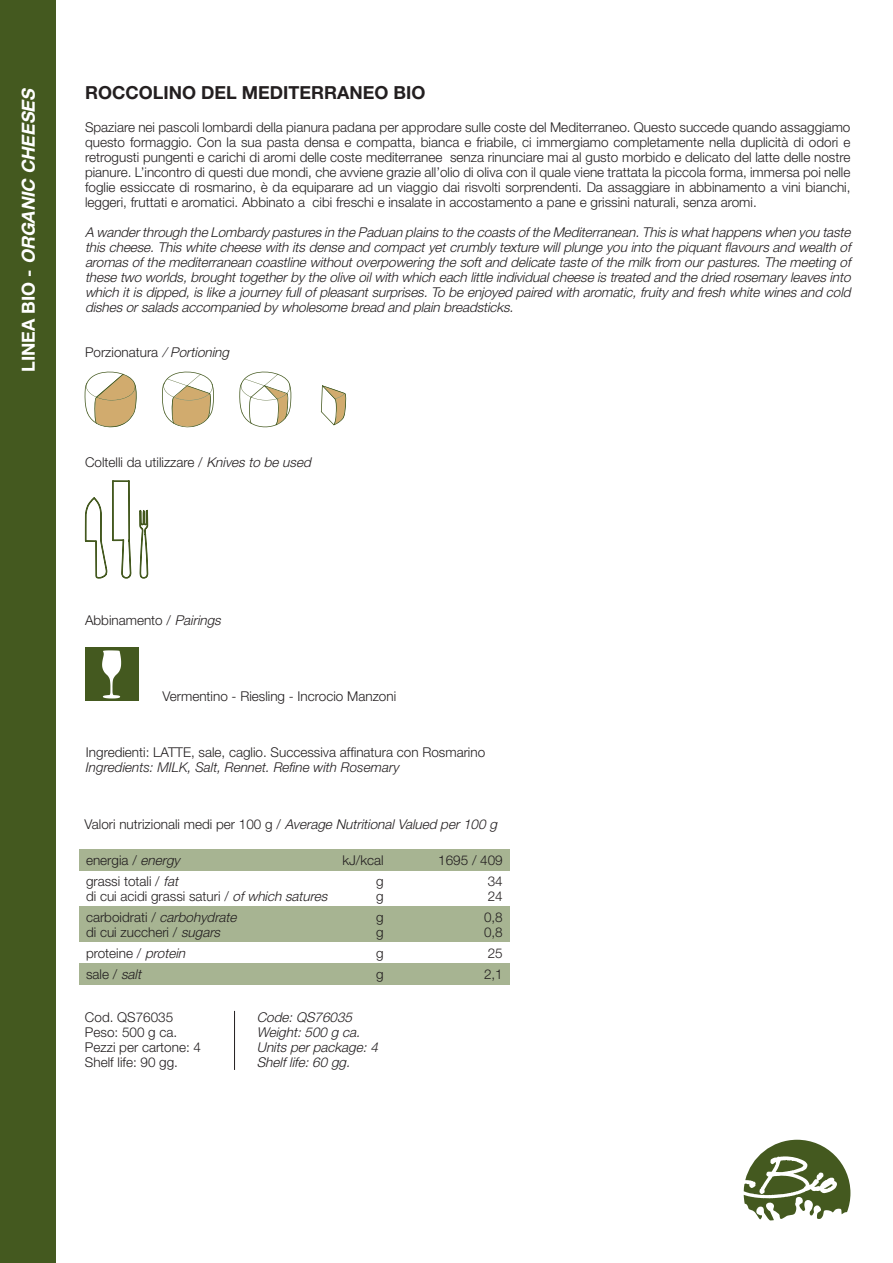
<style>
.page{position:relative;width:893px;height:1263px;background:#fff}
.page>*{position:absolute;margin:0;border:0;box-sizing:border-box;transform-origin:0 0}
.t1{font:700 18px "Helvetica Neue";color:#231f20}
.t2{font:italic 700 18px "Helvetica Neue";color:#fff}
.t3{font:300 13.5px/15px "Helvetica Neue";color:#231f20;text-align:justify}
.t4{font:italic 300 13.5px/15px "Helvetica Neue";letter-spacing:-.005em;color:#231f20;text-align:justify}
.t5{font:italic 300 13.5px "Helvetica Neue";color:#231f20}
.s1{font-style:normal}
.s2{font-style:italic}
</style>
<div class="page">
<div style="left:0;top:0;width:55px;height:1263px;background:#44591f"></div>
<svg style="left:744px;top:1140px;width:106px;height:80px"></svg>
<div style="left:79px;top:963px;width:430px;height:21px;background:#a7b492"></div>
<div style="left:79px;top:906px;width:430px;height:36px;background:#a7b492"></div>
<div style="left:79px;top:849px;width:430px;height:21px;background:#a7b492"></div>
<div style="left:85px;top:648px;width:53px;height:53px;background:#44591f"></div>
<svg style="left:84px;top:480px;width:64px;height:218px"></svg>
<svg style="left:85px;top:372px;width:52px;height:55px"></svg>
<svg style="left:162px;top:372px;width:52px;height:55px"></svg>
<svg style="left:239px;top:372px;width:52px;height:55px"></svg>
<svg style="left:321px;top:385px;width:25px;height:40px"></svg>
<hr style="left:234px;top:1011px;width:1px;height:59px;background:#231f20">
<h1 class="t2" style="left:17px;top:372px;width:289px;rotate:-90deg"><span class="s1">L I N E A B I O -</span> ORGANIC CHEESES</h1>
<p class="t1" style="left:85px;top:82px;width:342px">ROCCOLINO DEL MEDITERRANEO BIO</p>
<p class="t3" style="left:85px;top:119px;width:767px">Spaziare nei pascoli lombardi della pianura padana per approdare sulle coste del Mediterraneo. Questo succede quando assaggiamo questo formaggio. Con la sua pasta densa e compatta, bianca e friabile, ci immergiamo completamente nella duplicità di odori e retrogusti pungenti e carichi di aromi delle coste mediterranee senza rinunciare mai al gusto morbido e delicato del latte delle nostre pianure. L’incontro di questi due mondi, che avviene grazie all’olio di oliva con il quale viene trattata la piccola forma, immersa poi nelle foglie essiccate di rosmarino, è da equiparare ad un viaggio dai risvolti sorprendenti. Da assaggiare in abbinamento a vini bianchi, leggeri, fruttati e aromatici. Abbinato a cibi freschi e insalate in accostamento a pane e grissini naturali, senza aromi.</p>
<p class="t4" style="left:85px;top:224px;width:770px">A wanderthrough the Lombardy pastures in the Paduan plains to the coasts ofthe Mediterranean.This is whathappens when you taste this cheese.This white cheese with its dense and compactyetcrumbly texture willplunge you into the piquantflavours and wealth of aromas ofthe mediterranean coastline withoutoverpowering the softand delicate taste ofthe milk from ourpastures.The meeting of these two worlds,broughttogetherby the olive oilwith which each little individualcheese is treated and the dried rosemary leaves into which itis dipped,is like a journey fullofpleasantsurprises.To be enjoyed paired with aromatic,fruity and fresh white wines and cold dishes orsalads accompanied by wholesome bread and plain breadsticks.</p>
<p class="t3" style="left:85px;top:344px;width:149px">Porzionatura <span class="s2">/Portioning</span></p>
<p class="t3" style="left:85px;top:454px;width:231px">Coltelli da utilizzare / <span class="s2">Knives to be used</span></p>
<p class="t3" style="left:85px;top:613px;width:141px">Abbinamento / <span class="s2">Pairings</span></p>
<p class="t3" style="left:163px;top:688px;width:235px">Vermentino - Riesling - Incrocio Manzoni</p>
<p class="t3" style="left:86px;top:745px;width:401px">Ingredienti: LATTE, sale, caglio. Successiva affinatura con Rosmarino</p>
<p class="t5" style="left:86px;top:760px;width:315px">Ingredients: MILK, Salt, Rennet. Refine with Rosemary</p>
<p class="t4" style="left:85px;top:816px;width:417px"><span class="s1">Va l o r i n u t r i z i o n a l i m e d i p e r 1 0 0 g /</span> Average NutritionalValued per100 g</p>
<p class="t3" style="left:86px;top:852px;width:95px">energia / <span class="s2">energy</span></p>
<p class="t3" style="left:342px;top:852px;width:43px">kJ/kcal</p>
<p class="t3" style="left:438px;top:852px;width:66px">1695 / 409</p>
<p class="t3" style="left:86px;top:873px;width:97px">grassi totali / <span class="s2">fat</span></p>
<p class="t3" style="left:376px;top:873px;width:9px">g</p>
<p class="t3" style="left:488px;top:873px;width:17px">34</p>
<p class="t3" style="left:86px;top:888px;width:246px">di cui acidi grassi saturi / <span class="s2">ofwhich satures</span></p>
<p class="t3" style="left:376px;top:888px;width:9px">g</p>
<p class="t3" style="left:488px;top:888px;width:17px">24</p>
<p class="t3" style="left:86px;top:909px;width:155px">carboidrati / <span class="s2">carbohydrate</span></p>
<p class="t3" style="left:376px;top:909px;width:9px">g</p>
<p class="t3" style="left:484px;top:909px;width:20px">0,8</p>
<p class="t3" style="left:86px;top:924px;width:139px">di cui zuccheri / <span class="s2">sugars</span></p>
<p class="t3" style="left:376px;top:924px;width:9px">g</p>
<p class="t3" style="left:484px;top:924px;width:20px">0,8</p>
<p class="t3" style="left:86px;top:945px;width:104px">proteine / <span class="s2">protein</span></p>
<p class="t3" style="left:376px;top:945px;width:9px">g</p>
<p class="t3" style="left:488px;top:945px;width:17px">25</p>
<p class="t3" style="left:86px;top:966px;width:60px">sale / <span class="s2">salt</span></p>
<p class="t3" style="left:376px;top:966px;width:9px">g</p>
<p class="t3" style="left:484px;top:966px;width:20px">2,1</p>
<p class="t3" style="left:85px;top:1009px;width:90px">Cod. QS76035</p>
<p class="t3" style="left:85px;top:1024px;width:94px">Peso: 500 g ca.</p>
<p class="t3" style="left:85px;top:1039px;width:118px">Pezzi per cartone: 4</p>
<p class="t3" style="left:85px;top:1054px;width:95px">Shelf life: 90 gg.</p>
<p class="t4" style="left:257px;top:1009px;width:100px">Code:QS76035</p>
<p class="t4" style="left:257px;top:1024px;width:108px">Weight:500 g ca.</p>
<p class="t4" style="left:257px;top:1039px;width:126px">Units perpackage:4</p>
<p class="t4" style="left:257px;top:1054px;width:98px">Shelflife:60 gg.</p>
</div>
